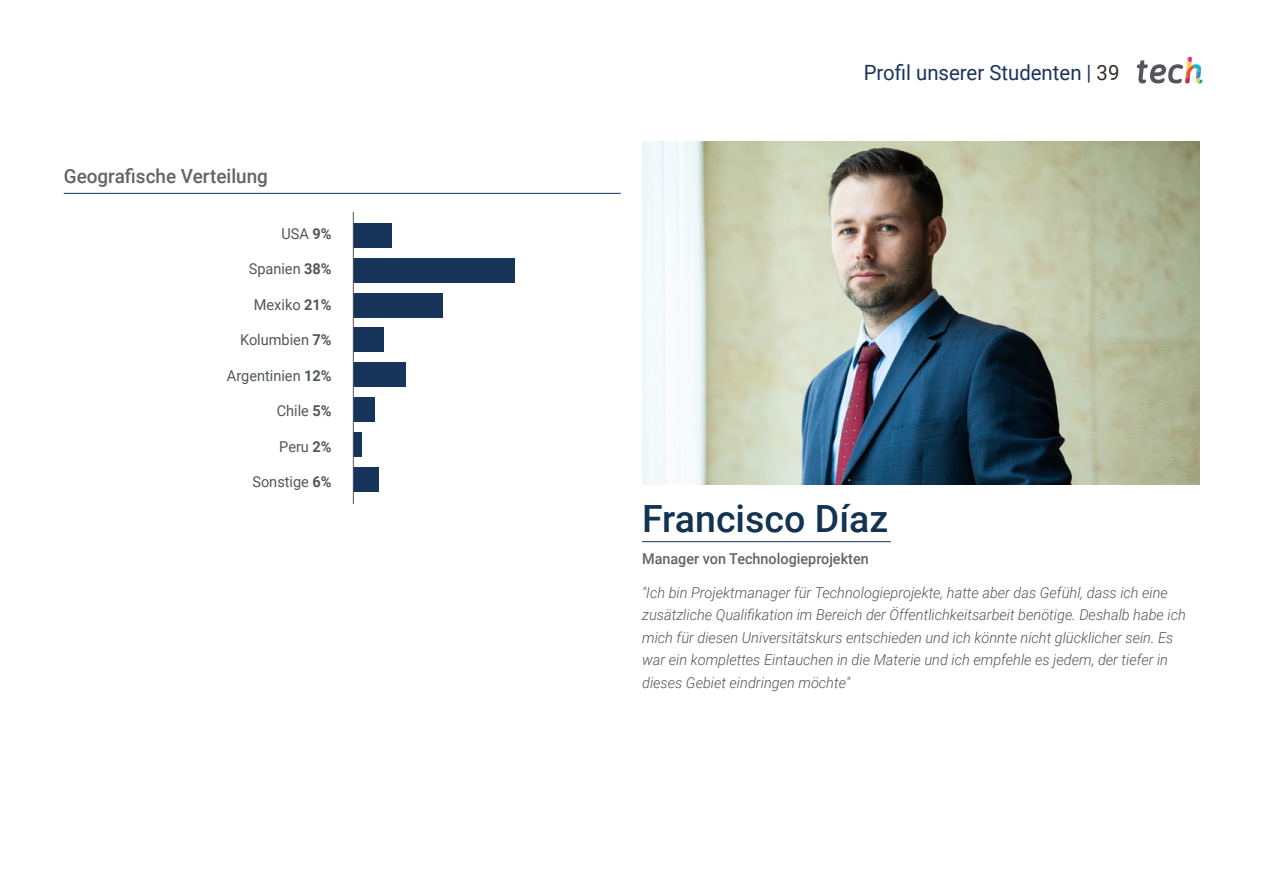
<style>
.page{position:relative;width:1263px;height:893px;background:#fff}
.page>*{position:absolute;margin:0;border:0;box-sizing:border-box;transform-origin:0 0}
.t1{font:500 37.5px "Roboto";color:#123352}
.t2{font:21px "Roboto";color:#1a355c}
.t3{font:500 19.5px "Roboto";color:#61646a}
.t4{font:italic 300 15px/22.5px "Roboto";color:#52555b}
.t5{font:15px "Roboto";color:#52555b}
.t6{font:500 15px "Roboto";color:#61646a;scale:.96 1}
.s1{font-weight:700}
.s2{color:#312e20}
</style>
<div class="page">
<svg style="left:1137px;top:57px;width:65px;height:27px"></svg>
<hr style="left:642px;top:541px;width:249px;height:1px;background:#123352">
<img style="left:642px;top:141px;width:557px;height:343px">
<hr style="left:64px;top:193px;width:557px;height:1px;background:#17355b">
<div style="left:353px;top:223px;width:39px;height:25px;background:#17355b"></div>
<div style="left:353px;top:397px;width:22px;height:25px;background:#17355b"></div>
<div style="left:353px;top:258px;width:161px;height:25px;background:#17355b"></div>
<div style="left:353px;top:432px;width:9px;height:25px;background:#17355b"></div>
<div style="left:353px;top:293px;width:89px;height:24px;background:#17355b"></div>
<div style="left:353px;top:467px;width:26px;height:24px;background:#17355b"></div>
<div style="left:353px;top:327px;width:31px;height:25px;background:#17355b"></div>
<div style="left:353px;top:362px;width:53px;height:25px;background:#17355b"></div>
<hr style="left:353px;top:212px;width:1px;height:292px;background:#52555b">
<h3 class="t3" style="left:64px;top:162px;width:206px">Geografische Verteilung</h3>
<p class="t5" style="left:281px;top:223px;width:52px">USA <span class="s1">9%</span></p>
<p class="t5" style="left:249px;top:258px;width:84px">Spanien <span class="s1">38%</span></p>
<p class="t5" style="left:254px;top:294px;width:79px">Mexiko <span class="s1">21%</span></p>
<p class="t5" style="left:240px;top:329px;width:93px">Kolumbien <span class="s1">7%</span></p>
<p class="t5" style="left:227px;top:365px;width:106px">Argentinien <span class="s1">12%</span></p>
<p class="t5" style="left:277px;top:400px;width:56px">Chile <span class="s1">5%</span></p>
<p class="t5" style="left:279px;top:436px;width:54px">Peru <span class="s1">2%</span></p>
<p class="t5" style="left:252px;top:471px;width:81px">Sonstige <span class="s1">6%</span></p>
<h2 class="t2" style="left:864px;top:57px;width:257px">Profil unserer Studenten | <span class="s2">39</span></h2>
<h1 class="t1" style="left:642px;top:493px;width:248px">Francisco Díaz</h1>
<p class="t6" style="left:642px;top:549px;width:238px">Manager von Technologieprojekten</p>
<p class="t4" style="left:642px;top:580px;width:545px">"Ich bin Projektmanager für Technologieprojekte, hatte aber das Gefühl, dass ich eine zusätzliche Qualifikation im Bereich der Öffentlichkeitsarbeit benötige. Deshalb habe ich mich für diesen Universitätskurs entschieden und ich könnte nicht glücklicher sein. Es war ein komplettes Eintauchen in die Materie und ich empfehle es jedem, der tiefer in dieses Gebiet eindringen möchte"</p>
</div>
